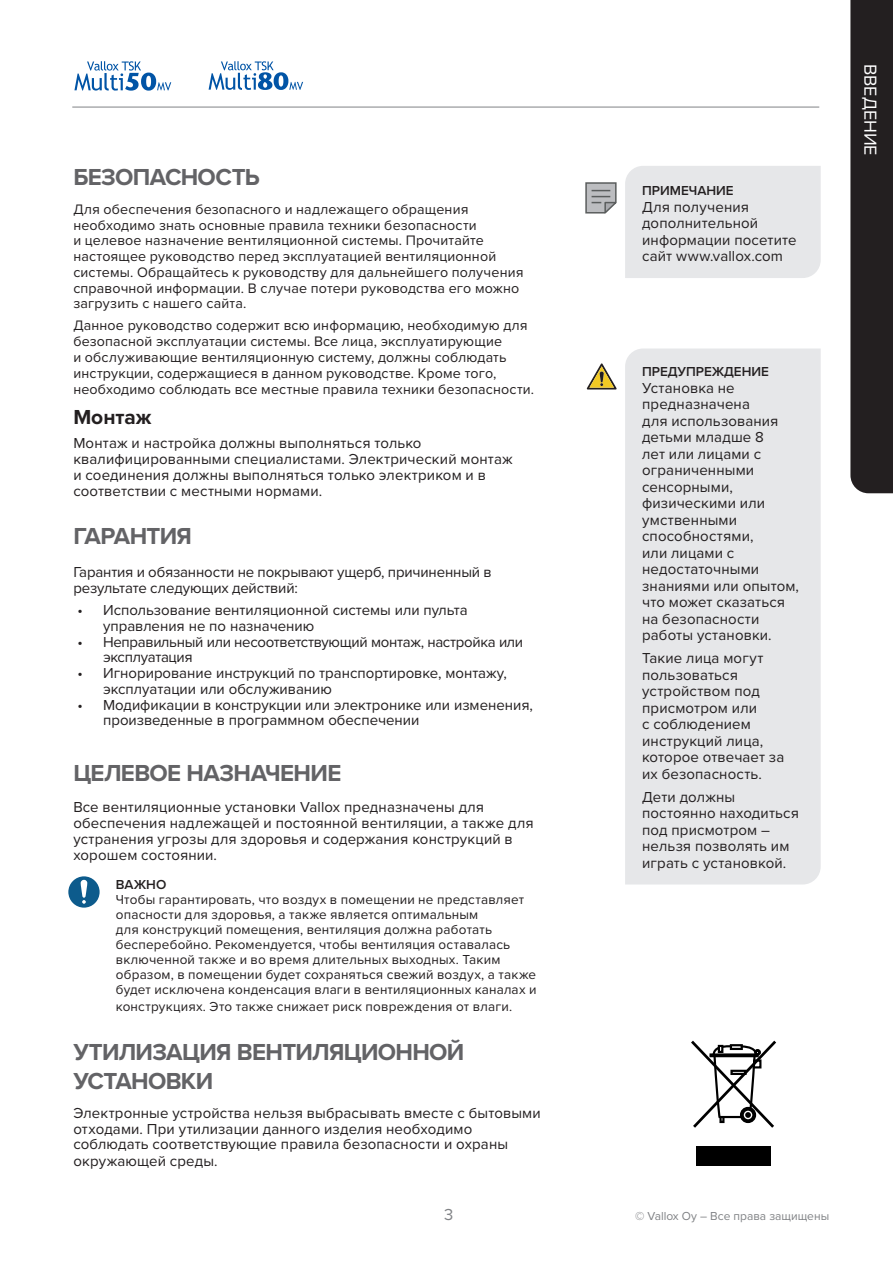
<style>
.page{position:relative;width:893px;height:1263px;background:#fff}
.page>*{position:absolute;margin:0;border:0;box-sizing:border-box;transform-origin:0 0}
.leipäteksti_pääotsik{font:700 24px/28.5px "Proxima Nova";letter-spacing:-.03em;color:#636366}
.OTSIKKO_2{font:700 21px "Proxima Nova";color:#231f20}
.laitapalkin_otsikko{font:18px "Proxima Nova";color:#fff}
.t1{font:16.5px "Proxima Nova";color:#808285}
.Leipäteksti_sisennet{font:15px/16.5px "Proxima Nova";letter-spacing:.005em;color:#231f20}
.Leipäteksti{font:15px/16px "Proxima Nova";letter-spacing:.01em;color:#231f20}
.Leipäteksti-2{font:15px/15.8px "Proxima Nova";letter-spacing:-.01em;color:#231f20}
.Leipäteksti_sisennet-2{font:15px/15.8px "Proxima Nova";letter-spacing:-.02em;color:#231f20}
.Leipäteksti-3{font:14.25px/15.8px "Proxima Nova";letter-spacing:.015em;color:#231f20}
.Leipäteksti_sisennet-3{font:13.5px/15px "Proxima Nova";letter-spacing:.015em;color:#231f20}
.Varoitus-vihje-huoma{font:600 13.5px "Proxima Nova";color:#231f20}
.t2{font:12px "Proxima Nova";color:#808285}
</style>
<div class="page">
<svg style="left:74px;top:61px;width:97px;height:30px"></svg>
<svg style="left:209px;top:61px;width:94px;height:29px"></svg>
<div style="left:850px;top:0;width:43px;height:493px;background:#231f20"></div>
<hr style="left:72px;top:107px;width:747px;height:1px;background:#808285">
<svg style="left:691px;top:1041px;width:85px;height:87px"></svg>
<div style="left:696px;top:1146px;width:74px;height:19px;background:#000"></div>
<div style="left:730px;top:1044px;width:13px;height:6px;border:2px solid #000"></div>
<div style="left:625px;top:166px;width:196px;height:112px;background:#e6e7e9"></div>
<svg style="left:585px;top:182px;width:32px;height:32px"></svg>
<div style="left:625px;top:348px;width:196px;height:536px;background:#e6e7e9"></div>
<svg style="left:587px;top:363px;width:30px;height:26px"></svg>
<div style="left:68px;top:876px;width:32px;height:32px;background:#0d5b8c;border-radius:50%"></div>
<svg style="left:81px;top:880px;width:6px;height:24px"></svg>
<p class="leipäteksti_pääotsik" style="left:73px;top:162px;width:188px">БЕЗОПАСНОСТЬ</p>
<p class="Leipäteksti-3" style="left:73px;top:201px;width:452px">Для обеспечения безопасного и надлежащего обращения необходимо знать основные правила техники безопасности<br>и целевое назначение вентиляционной системы. Прочитайте настоящее руководство перед эксплуатацией вентиляционной системы. Обращайтесь к руководству для дальнейшего получения справочной информации. В случае потери руководства его можно загрузить с нашего сайта.</p>
<p class="Leipäteksti-3" style="left:73px;top:317px;width:462px">Данное руководство содержит всю информацию, необходимую для безопасной эксплуатации системы. Все лица, эксплуатирующие<br>и обслуживающие вентиляционную систему, должны соблюдать инструкции, содержащиеся в данном руководстве. Кроме того, необходимо соблюдать все местные правила техники безопасности.</p>
<p class="OTSIKKO_2" style="left:73px;top:401px;width:80px">Монтаж</p>
<p class="Leipäteksti" style="left:73px;top:435px;width:441px">Монтаж и настройка должны выполняться только квалифицированными специалистами. Электрический монтаж и соединения должны выполняться только электриком и в соответствии с местными нормами.</p>
<p class="leipäteksti_pääotsik" style="left:73px;top:521px;width:120px">ГАРАНТИЯ</p>
<p class="Leipäteksti-2" style="left:73px;top:564px;width:420px">Гарантия и обязанности не покрывают ущерб, причиненный в результате следующих действий:</p>
<p class="Leipäteksti_sisennet" style="left:103px;top:602px;width:366px;line-height:15.8px;text-indent:-26px">• Использование вентиляционной системы или пульта управления не по назначению</p>
<p class="Leipäteksti_sisennet-2" style="left:103px;top:633px;width:422px;text-indent:-26px">• Неправильный или несоответствующий монтаж, настройка или эксплуатация</p>
<p class="Leipäteksti_sisennet" style="left:103px;top:665px;width:405px;line-height:15.8px;text-indent:-26px">• Игнорирование инструкций по транспортировке, монтажу, эксплуатации или обслуживанию</p>
<p class="Leipäteksti_sisennet" style="left:103px;top:696px;width:431px;line-height:15.8px;text-indent:-26px">• Модификации в конструкции или электронике или изменения, произведенные в программном обеспечении</p>
<p class="leipäteksti_pääotsik" style="left:73px;top:758px;width:269px">ЦЕЛЕВОЕ НАЗНАЧЕНИЕ</p>
<p class="Leipäteksti" style="left:73px;top:798px;width:462px">Все вентиляционные установки Vallox предназначены для обеспечения надлежащей и постоянной вентиляции, а также для устранения угрозы для здоровья и содержания конструкций в хорошем состоянии.</p>
<p class="Varoitus-vihje-huoma" style="left:116px;top:874px;width:52px">ВАЖНО</p>
<p class="Leipäteksti_sisennet-3" style="left:116px;top:891px;width:422px">Чтобы гарантировать, что воздух в помещении не представляет опасности для здоровья, а также является оптимальным<br>для конструкций помещения, вентиляция должна работать бесперебойно. Рекомендуется, чтобы вентиляция оставалась включенной также и во время длительных выходных. Таким образом, в помещении будет сохраняться свежий воздух, а также будет исключена конденсация влаги в вентиляционных каналах и</p>
<p class="Leipäteksti_sisennet-3" style="left:116px;top:998px;width:398px">конструкциях. Это также снижает риск повреждения от влаги.</p>
<p class="leipäteksti_pääotsik" style="left:73px;top:1037px;width:392px">УТИЛИЗАЦИЯ ВЕНТИЛЯЦИОННОЙ<br>УСТАНОВКИ</p>
<p class="Leipäteksti" style="left:73px;top:1104px;width:469px">Электронные устройства нельзя выбрасывать вместе с бытовыми отходами. При утилизации данного изделия необходимо соблюдать соответствующие правила безопасности и охраны окружающей среды.</p>
<p class="Varoitus-vihje-huoma" style="left:642px;top:180px;width:93px">ПРИМЕЧАНИЕ</p>
<p class="Leipäteksti_sisennet" style="left:642px;top:198px;width:156px">Для получения дополнительной информации посетите сайт www.vallox.com</p>
<p class="Varoitus-vihje-huoma" style="left:642px;top:362px;width:128px">ПРЕДУПРЕЖДЕНИЕ</p>
<p class="Leipäteksti_sisennet" style="left:642px;top:379px;width:158px">Установка не предназначена<br>для использования детьми младше 8<br>лет или лицами с ограниченными сенсорными, физическими или умственными способностями,<br>или лицами с недостаточными знаниями или опытом, что может сказаться на безопасности работы установки.</p>
<p class="Leipäteksti_sisennet" style="left:642px;top:649px;width:144px">Такие лица могут пользоваться устройством под присмотром или<br>с соблюдением инструкций лица, которое отвечает за их безопасность.</p>
<p class="Leipäteksti_sisennet" style="left:642px;top:787px;width:158px">Дети должны постоянно находиться под присмотром – нельзя позволять им играть с установкой.</p>
<p class="t1" style="left:444px;top:1202px;width:11px">3</p>
<p class="t2" style="left:635px;top:1207px;width:196px">© Vallox Oy – Все права защищены</p>
<p class="laitapalkin_otsikko" style="left:884px;top:64px;width:93px;rotate:90deg">ВВЕДЕНИЕ</p>
</div>
